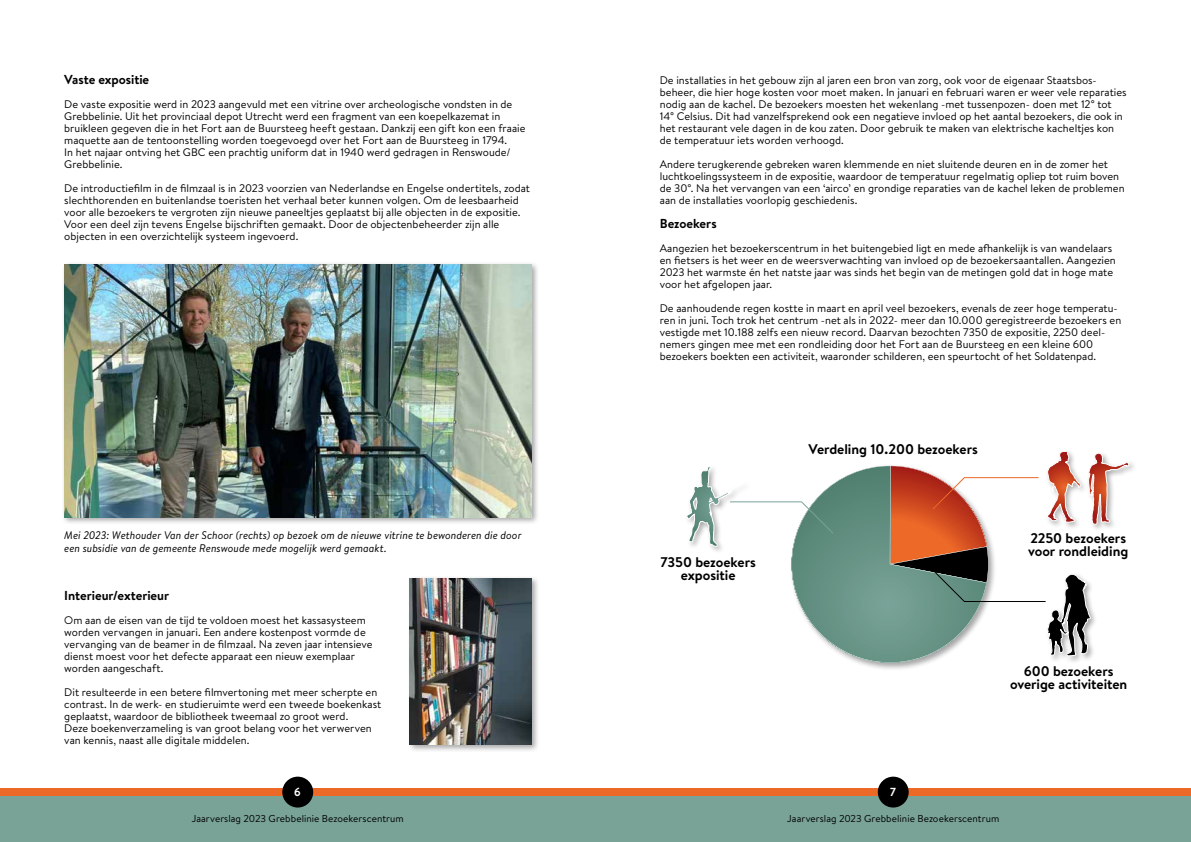
<style>
.page{position:relative;width:1191px;height:842px;background:#fff}
.page>*{position:absolute;margin:0;border:0;box-sizing:border-box;transform-origin:0 0}
.t1{font:700 14px/13px "Brandon Text";letter-spacing:-.005em;color:#000;text-align:center}
.t2{font:700 13px "Brandon Text";letter-spacing:-.005em;color:#000}
.t3{font:700 12px "Brandon Grotesque";color:#fff}
.t4{font:11px/12px "Brandon Text";color:#000}
.t5{font:italic 11px/13px "Brandon Text";color:#000}
.t6{font:10px "Brandon Text";letter-spacing:.005em;color:#000}
</style>
<div class="page">
<div style="left:0;top:792px;width:1191px;height:50px;background:#79a397"></div>
<div style="left:0;top:788px;width:1191px;height:8px;background:#ed6928"></div>
<div style="left:62px;top:261px;width:477px;height:264px;background:#000;opacity:.35"></div>
<img style="left:64px;top:264px;width:467px;height:253px">
<div style="left:407px;top:575px;width:132px;height:177px;background:#000;opacity:.35"></div>
<img style="left:410px;top:578px;width:121px;height:166px">
<div style="left:282px;top:777px;width:31px;height:30px;background:#000;border-radius:50%"></div>
<div style="left:877px;top:777px;width:31px;height:30px;background:#000;border-radius:50%"></div>
<div style="left:789px;top:463px;width:207px;height:208px;background:#000;opacity:.35"></div>
<svg style="left:687px;top:451px;width:442px;height:212px"></svg>
<p class="t2" style="left:64px;top:70px;width:86px">Vaste expositie</p>
<p class="t4" style="left:64px;top:98px;width:463px">De vaste expositie werd in 2023 aangevuld met een vitrine over archeologische vondsten in de Grebbelinie. Uit het provinciaal depot Utrecht werd een fragment van een koepelkazemat in bruikleen gegeven die in het Fort aan de Buursteeg heeft gestaan. Dankzij een gift kon een fraaie maquette aan de tentoonstelling worden toegevoegd over het Fort aan de Buursteeg in 1794.<br>In het najaar ontving het GBC een prachtig uniform dat in 1940 werd gedragen in Renswoude/ Grebbelinie.</p>
<p class="t4" style="left:64px;top:182px;width:467px">De introductiefilm in de filmzaal is in 2023 voorzien van Nederlandse en Engelse ondertitels, zodat slechthorenden en buitenlandse toeristen het verhaal beter kunnen volgen. Om de leesbaarheid voor alle bezoekers te vergroten zijn nieuwe paneeltjes geplaatst bij alle objecten in de expositie.<br>Voor een deel zijn tevens Engelse bijschriften gemaakt. Door de objectenbeheerder zijn alle objecten in een overzichtelijk systeem ingevoerd.</p>
<p class="t5" style="left:64px;top:528px;width:459px">Mei 2023: Wethouder Van der Schoor (rechts) op bezoek om de nieuwe vitrine te bewonderen die door een subsidie van de gemeente Renswoude mede mogelijk werd gemaakt.</p>
<p class="t2" style="left:64px;top:586px;width:106px">Interieur/exterieur</p>
<p class="t4" style="left:64px;top:614px;width:310px">Om aan de eisen van de tijd te voldoen moest het kassasysteem worden vervangen in januari. Een andere kostenpost vormde de vervanging van de beamer in de filmzaal. Na zeven jaar intensieve dienst moest voor het defecte apparaat een nieuw exemplaar worden aangeschaft.</p>
<p class="t4" style="left:64px;top:686px;width:319px">Dit resulteerde in een betere filmvertoning met meer scherpte en contrast. In de werk- en studieruimte werd een tweede boekenkast geplaatst, waardoor de bibliotheek tweemaal zo groot werd.<br>Deze boekenverzameling is van groot belang voor het verwerven van kennis, naast alle digitale middelen.</p>
<p class="t4" style="left:660px;top:74px;width:468px">De installaties in het gebouw zijn al jaren een bron van zorg, ook voor de eigenaar Staatsbos&shy;beheer, die hier hoge kosten voor moet maken. In januari en februari waren er weer vele reparaties nodig aan de kachel. De bezoekers moesten het wekenlang -met tussenpozen- doen met 12° tot 14° Celsius. Dit had vanzelfsprekend ook een negatieve invloed op het aantal bezoekers, die ook in het restaurant vele dagen in de kou zaten. Door gebruik te maken van elektrische kacheltjes kon de temperatuur iets worden verhoogd.</p>
<p class="t4" style="left:660px;top:158px;width:466px">Andere terugkerende gebreken waren klemmende en niet sluitende deuren en in de zomer het luchtkoelingssysteem in de expositie, waardoor de temperatuur regelmatig opliep tot ruim boven de 30°. Na het vervangen van een ‘airco’ en grondige reparaties van de kachel leken de problemen aan de installaties voorlopig geschiedenis.</p>
<p class="t2" style="left:660px;top:214px;width:58px">Bezoekers</p>
<p class="t4" style="left:660px;top:242px;width:457px">Aangezien het bezoekerscentrum in het buitengebied ligt en mede afhankelijk is van wandelaars en fietsers is het weer en de weersverwachting van invloed op de bezoekersaantallen. Aangezien 2023 het warmste én het natste jaar was sinds het begin van de metingen gold dat in hoge mate voor het afgelopen jaar.</p>
<p class="t4" style="left:660px;top:302px;width:463px">De aanhoudende regen kostte in maart en april veel bezoekers, evenals de zeer hoge temperatu&shy;ren in juni. Toch trok het centrum -net als in 2022- meer dan 10.000 geregistreerde bezoekers en vestigde met 10.188 zelfs een nieuw record. Daarvan bezochten 7350 de expositie, 2250 deel&shy;nemers gingen mee met een rondleiding door het Fort aan de Buursteeg en een kleine 600 bezoekers boekten een activiteit, waaronder schilderen, een speurtocht of het Soldatenpad.</p>
<p class="t1" style="left:660px;top:555px;width:97px">7350 bezoekers expositie</p>
<p class="t1" style="left:808px;top:442px;width:171px">Verdeling 10.200 bezoekers</p>
<p class="t1" style="left:1028px;top:531px;width:102px;text-align:left">2250 bezoekers voor rondleiding</p>
<p class="t1" style="left:1010px;top:664px;width:119px">600 bezoekers overige activiteiten</p>
<p class="t3" style="left:294px;top:784px;width:8px">6</p>
<p class="t3" style="left:890px;top:784px;width:7px">7</p>
<p class="t6" style="left:192px;top:812px;width:213px">Jaarverslag 2023 Grebbelinie Bezoekerscentrum</p>
<p class="t6" style="left:787px;top:812px;width:213px">Jaarverslag 2023 Grebbelinie Bezoekerscentrum</p>
</div>
